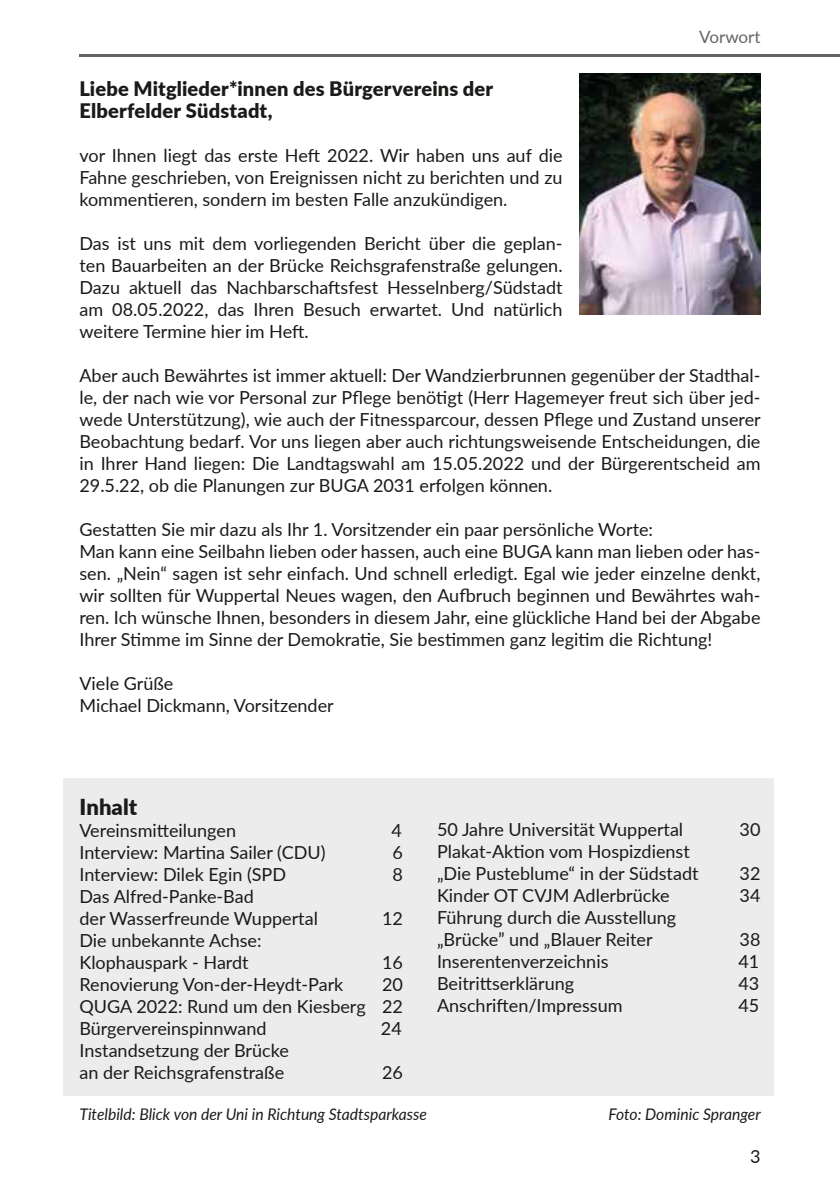
<style>
.page{position:relative;width:840px;height:1191px;background:#fff}
.page>*{position:absolute;margin:0;border:0;box-sizing:border-box;transform-origin:0 0}
.t1{font:900 22px "Lato";letter-spacing:.005em;color:#1a1a18}
.t2{font:900 20px/22px "Lato";letter-spacing:.01em;color:#1a1a18}
.t3{font:18px/22px "Lato";color:#1a1a18}
.t4{font:17px "Lato";color:#636362}
.t5{font:italic 16px "Lato";color:#1a1a18}
</style>
<div class="page">
<hr style="left:79px;top:54px;width:760px;height:3px;background:#636362">
<img style="left:579px;top:74px;width:181px;height:241px">
<div style="left:63px;top:778px;width:710px;height:317px;background:#ececed"></div>
<p class="t4" style="left:698px;top:25px;width:63px">Vorwort</p>
<p class="t2" style="left:79px;top:77px;width:415px">Liebe Mitglieder*innen des Bürgervereins der<br>Elberfelder Südstadt,</p>
<p class="t3" style="left:79px;top:143px;width:484px;text-align:justify">vor Ihnen liegt das erste Heft 2022. Wir haben uns auf die Fahne geschrieben, von Ereignissen nicht zu berichten und zu kommentieren, sondern im besten Falle anzukündigen.</p>
<p class="t3" style="left:79px;top:231px;width:484px;text-align:justify">Das ist uns mit dem vorliegenden Bericht über die geplan&shy;ten Bauarbeiten an der Brücke Reichsgrafenstraße gelungen.<br>Dazu aktuell das Nachbarschaftsfest Hesselnberg/Südstadt am 08.05.2022, das Ihren Besuch erwartet. Und natürlich weitere Termine hier im Heft.</p>
<p class="t3" style="left:79px;top:363px;width:682px;text-align:justify">Aber auch Bewährtes ist immer aktuell: Der Wandzierbrunnen gegenüber der Stadthal&shy;le, der nach wie vor Personal zur Pflege benötigt (Herr Hagemeyer freut sich über jed&shy;wede Unterstützung), wie auch der Fitnessparcour, dessen Pflege und Zustand unserer Beobachtung bedarf. Vor uns liegen aber auch richtungsweisende Entscheidungen, die in Ihrer Hand liegen: Die Landtagswahl am 15.05.2022 und der Bürgerentscheid am 29.5.22, ob die Planungen zur BUGA 2031 erfolgen können.</p>
<p class="t3" style="left:79px;top:517px;width:682px">Gestatten Sie mir dazu als Ihr 1. Vorsitzender ein paar persönliche Worte:<br>Man kann eine Seilbahn lieben oder hassen, auch eine BUGA kann man lieben oder has&shy;sen. „Nein“ sagen ist sehr einfach. Und schnell erledigt. Egal wie jeder einzelne denkt, wir sollten für Wuppertal Neues wagen, den Aufbruch beginnen und Bewährtes wah&shy;ren. Ich wünsche Ihnen, besonders in diesem Jahr, eine glückliche Hand bei der Abgabe Ihrer Stimme im Sinne der Demokratie, Sie bestimmen ganz legitim die Richtung!</p>
<p class="t3" style="left:79px;top:671px;width:256px">Viele Grüße<br>Michael Dickmann, Vorsitzender</p>
<p class="t1" style="left:79px;top:790px;width:59px">Inhalt</p>
<p class="t3" style="left:79px;top:819px;width:158px">Vereinsmitteilungen</p>
<p class="t3" style="left:391px;top:819px;width:12px">4</p>
<p class="t3" style="left:79px;top:841px;width:247px">Interview: Martina Sailer (CDU)</p>
<p class="t3" style="left:392px;top:841px;width:12px">6</p>
<p class="t3" style="left:79px;top:863px;width:208px">Interview: Dilek Egin (SPD</p>
<p class="t3" style="left:392px;top:863px;width:12px">8</p>
<p class="t3" style="left:79px;top:885px;width:240px">Das Alfred-Panke-Bad<br>der Wasserfreunde Wuppertal</p>
<p class="t3" style="left:382px;top:907px;width:22px">12</p>
<p class="t3" style="left:79px;top:929px;width:183px">Die unbekannte Achse:<br>Klophauspark - Hardt</p>
<p class="t3" style="left:382px;top:951px;width:22px">16</p>
<p class="t3" style="left:79px;top:973px;width:265px">Renovierung Von-der-Heydt-Park</p>
<p class="t3" style="left:79px;top:973px;width:325px;text-align:justify;text-indent:302px">20<br>QUGA 2022: Rund um den Kiesberg 22<br>Bürgervereinspinnwand</p>
<p class="t3" style="left:380px;top:1017px;width:22px">24</p>
<p class="t3" style="left:79px;top:1039px;width:211px">Instandsetzung der Brücke an der Reichsgrafenstraße</p>
<p class="t3" style="left:382px;top:1061px;width:22px">26</p>
<p class="t3" style="left:437px;top:818px;width:247px">50 Jahre Universität Wuppertal</p>
<p class="t3" style="left:739px;top:818px;width:22px">30</p>
<p class="t3" style="left:437px;top:840px;width:263px">Plakat-Aktion vom Hospizdienst „Die Pusteblume“ in der Südstadt</p>
<p class="t3" style="left:739px;top:862px;width:22px">32</p>
<p class="t3" style="left:437px;top:884px;width:234px">Kinder OT CVJM Adlerbrücke</p>
<p class="t3" style="left:739px;top:884px;width:22px">34</p>
<p class="t3" style="left:437px;top:906px;width:241px">Führung durch die Ausstellung „Brücke” und „Blauer Reiter</p>
<p class="t3" style="left:739px;top:928px;width:22px">38</p>
<p class="t3" style="left:437px;top:950px;width:173px">Inserentenverzeichnis</p>
<p class="t3" style="left:738px;top:950px;width:22px">41</p>
<p class="t3" style="left:437px;top:972px;width:139px">Beitrittserklärung</p>
<p class="t3" style="left:738px;top:972px;width:22px">43</p>
<p class="t3" style="left:437px;top:994px;width:187px">Anschriften/Impressum</p>
<p class="t3" style="left:738px;top:994px;width:22px">45</p>
<p class="t5" style="left:79px;top:1102px;width:349px">Titelbild: Blick von der Uni in Richtung Stadtsparkasse</p>
<p class="t5" style="left:608px;top:1102px;width:154px">Foto: Dominic Spranger</p>
<p class="t3" style="left:749px;top:1144px;width:12px">3</p>
</div>
